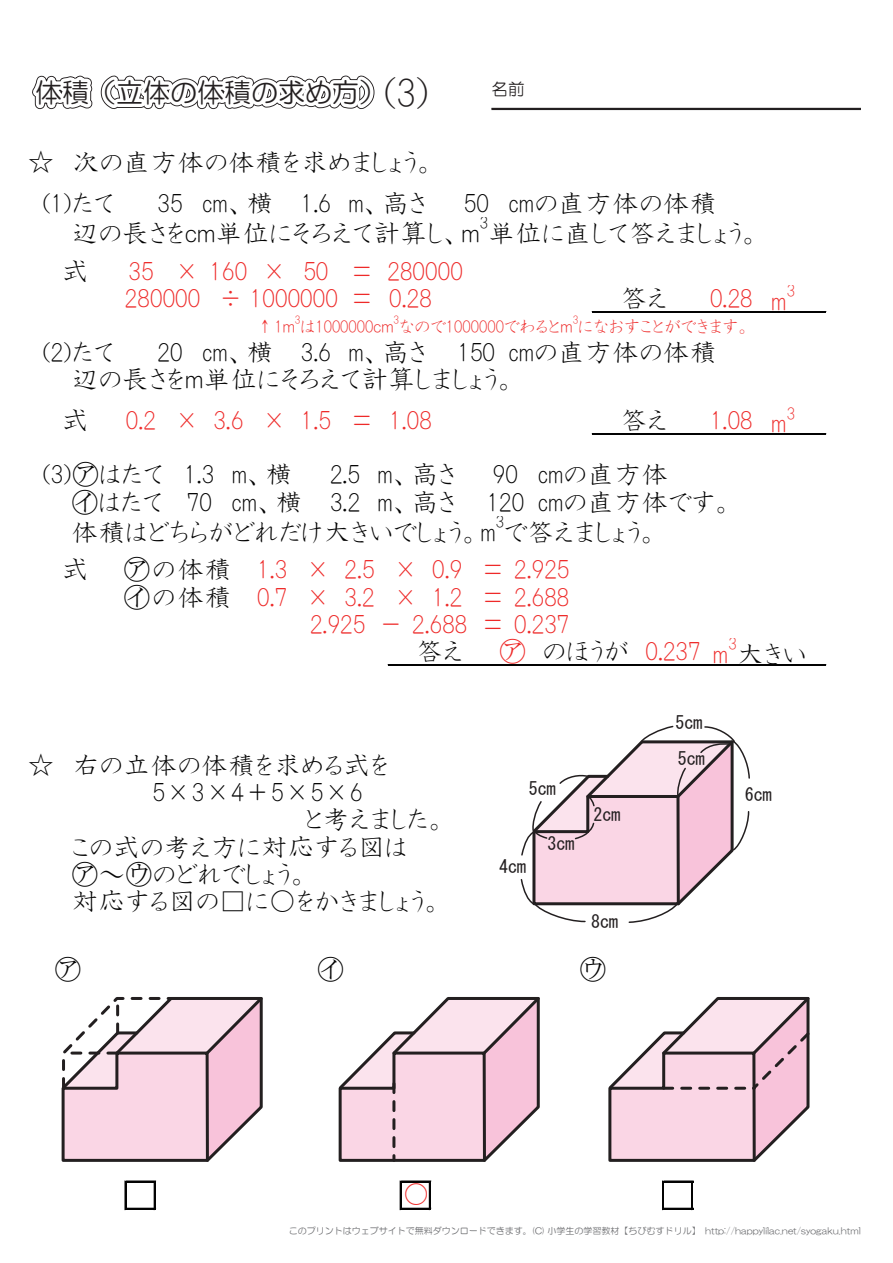
<style>
.page{position:relative;width:893px;height:1263px;background:#fff}
.page>*{position:absolute;margin:0;border:0;box-sizing:border-box;transform-origin:0 0}
.t1{font:42px "HGP Kyokashotai";color:#231f20}
.t2{font:27px/27.2px "HGP Kyokashotai";color:#030303}
.t3{font:27px/27.2px "HGP Kyokashotai";color:#ee2a29}
.t4{font:27px "HG Maru Gothic MPRO";color:#231f20}
.t5{font:27px "MS Mincho";color:#030303}
.t6{font:21px "HGP Kyokashotai";color:#ee2a29}
.t7{font:18px "HGP Kyokashotai";color:#ee2a29}
.t8{font:18px "MS Gothic";color:#231f20}
.t9{font:18px "HGP Kyokashotai";color:#030303}
.t10{font:16.65px "HG Maru Gothic MPRO";color:#231f20}
.t11{font:12px "HGP Kyokashotai";color:#ee2a29}
.t12{font:9px "HG Maru Gothic MPRO";color:#6c6d70}
.s1{font-family:"MS Mincho"}
.s2{font-family:"MS Mincho";color:#030303}
.s3{font-family:"HG Kyokashotai";color:#030303}
.s4{color:#030303}
</style>
<div class="page">
<svg style="left:32px;top:75px;width:343px;height:35px"></svg>
<hr style="left:491px;top:108px;width:370px;height:2px;background:#231f20">
<hr style="left:126px;top:1181px;width:30px;height:1px;background:#030303">
<hr style="left:126px;top:1208px;width:30px;height:1px;background:#030303">
<svg style="left:125px;top:1181px;width:1px;height:28px"></svg>
<hr style="left:154px;top:1182px;width:2px;height:27px;background:#030303">
<svg style="left:400px;top:1181px;width:31px;height:28px"></svg>
<hr style="left:429px;top:1182px;width:2px;height:27px;background:#030303">
<hr style="left:592px;top:311px;width:234px;height:2px;background:#030303">
<hr style="left:592px;top:433px;width:234px;height:1px;background:#030303">
<hr style="left:592px;top:434px;width:234px;height:1px;background:#030303">
<hr style="left:388px;top:664px;width:438px;height:1px;background:#030303">
<hr style="left:388px;top:665px;width:438px;height:1px;background:#030303">
<svg style="left:662px;top:1181px;width:31px;height:28px"></svg>
<svg style="left:520px;top:725px;width:230px;height:198px"></svg>
<svg style="left:61px;top:997px;width:202px;height:165px"></svg>
<svg style="left:338px;top:997px;width:202px;height:165px"></svg>
<svg style="left:608px;top:997px;width:202px;height:165px"></svg>
<h1 class="t1" style="left:383px;top:72px;width:48px">(3)</h1>
<p class="t4" style="left:35px;top:79px;width:352px">体積（立体の体積の求め方）</p>
<p class="t10" style="left:491px;top:81px;width:35px">名前</p>
<p class="t2" style="left:42px;top:142px;width:395px;line-height:40.5px;text-indent:-15px">☆ 次の直方体の体積を求めましょう。(1)たて</p>
<p class="t2" style="left:158px;top:189px;width:270px">35 cm、横 1.6 m、高さ</p>
<p class="t2" style="left:71px;top:188px;width:691px;line-height:30.3px;text-indent:392px">50 cmの直方体の体積<br>辺の長さをｃｍ単位にそろえて計算し、ｍ単位に直して答えましょう。</p>
<p class="t9" style="left:480px;top:214px;width:10px">3</p>
<p class="t2" style="left:62px;top:257px;width:28px">式</p>
<p class="t3" style="left:125px;top:257px;width:339px">35 × 160 × 50 ＝ 280000<br>280000 ÷ 1000000 ＝ 0.28</p>
<p class="t2" style="left:620px;top:284px;width:49px">答え</p>
<p class="t3" style="left:710px;top:284px;width:78px">0.28 m</p>
<p class="t7" style="left:787px;top:282px;width:10px">3</p>
<p class="t7" style="left:274px;top:317px;width:478px">1ｍは1000000ｃｍなので1000000でわるとｍになおすことができます。</p>
<p class="t11" style="left:295px;top:313px;width:7px">3</p>
<p class="t11" style="left:394px;top:313px;width:7px">3</p>
<p class="t11" style="left:573px;top:313px;width:7px">3</p>
<p class="t6" style="left:254px;top:315px;width:23px">↑</p>
<p class="t2" style="left:71px;top:339px;width:647px;text-indent:86px">20 cm、横 3.6 m、高さ 150 cmの直方体の体積辺の長さをｍ単位にそろえて計算しましょう。</p>
<p class="t2" style="left:62px;top:407px;width:28px">式</p>
<p class="t3" style="left:126px;top:407px;width:308px">0.2 × 3.6 × 1.5 ＝ 1.08</p>
<p class="t2" style="left:620px;top:407px;width:49px">答え</p>
<p class="t3" style="left:710px;top:407px;width:78px">1.08 m</p>
<p class="t7" style="left:787px;top:404px;width:10px">3</p>
<p class="t2" style="left:42px;top:461px;width:252px">(3)<span class="s1">㋐</span>はたて 1.3 m、横</p>
<p class="t2" style="left:330px;top:461px;width:127px">2.5 m、高さ</p>
<p class="t2" style="left:42px;top:339px;width:74px">(2)たて</p>
<p class="t2" style="left:71px;top:461px;width:663px;text-indent:422px">90 cmの直方体<br><span class="s1">㋑</span>はたて 70 cm、横 3.2 m、高さ 120 cmの直方体です。</p>
<p class="t2" style="left:71px;top:518px;width:589px">体積はどちらがどれだけ大きいでしょう。m で答えましょう。</p>
<p class="t9" style="left:496px;top:513px;width:10px">3</p>
<p class="t2" style="left:62px;top:556px;width:28px">式</p>
<p class="t3" style="left:123px;top:556px;width:448px;text-align:right"><span class="s2">㋐</span><span class="s3">の体積</span> 1.3 × 2.5 × 0.9 ＝ 2.925<span class="s2">㋑</span><span class="s3">の体積</span> 0.7 × 3.2 × 1.2 ＝ 2.688<br>2.925 － 2.688 ＝ 0.237</p>
<p class="t2" style="left:416px;top:637px;width:49px">答え</p>
<p class="t3" style="left:499px;top:637px;width:231px"><span class="s1">㋐</span> <span class="s4">のほうが</span> 0.237 m</p>
<p class="t7" style="left:728px;top:635px;width:10px">3</p>
<p class="t2" style="left:737px;top:641px;width:72px">大きい</p>
<p class="t2" style="left:28px;top:752px;width:363px">☆ 右の立体の体積を求める式を</p>
<p class="t2" style="left:152px;top:779px;width:212px">5×3×4＋5×5×6</p>
<p class="t2" style="left:305px;top:806px;width:144px">と考えました。</p>
<p class="t2" style="left:71px;top:833px;width:338px">この式の考え方に対応する図は</p>
<p class="t2" style="left:71px;top:860px;width:239px"><span class="s1">㋐</span>～<span class="s1">㋒</span>のどれでしょう。</p>
<p class="t2" style="left:71px;top:887px;width:373px">対応する図の□に○をかきましょう。</p>
<p class="t8" style="left:529px;top:779px;width:28px">5cm</p>
<p class="t8" style="left:499px;top:857px;width:28px">4cm</p>
<p class="t8" style="left:548px;top:835px;width:28px">3cm</p>
<p class="t8" style="left:594px;top:806px;width:28px">2cm</p>
<p class="t8" style="left:591px;top:913px;width:28px">8cm</p>
<p class="t5" style="left:55px;top:956px;width:28px">㋐</p>
<p class="t5" style="left:317px;top:956px;width:28px">㋑</p>
<p class="t5" style="left:579px;top:956px;width:28px">㋒</p>
<p class="t8" style="left:675px;top:714px;width:28px">5cm</p>
<p class="t8" style="left:678px;top:749px;width:28px">5cm</p>
<p class="t8" style="left:745px;top:786px;width:28px">6cm</p>
<p class="t3" style="left:403px;top:1181px;width:28px">○</p>
<p class="t12" style="left:289px;top:1226px;width:573px">このプリントはウェブサイトで無料ダウンロードできます。(C) 小学生の学習教材【ちびむすドリル】　http://happylilac.net/syogaku.html</p>
</div>
